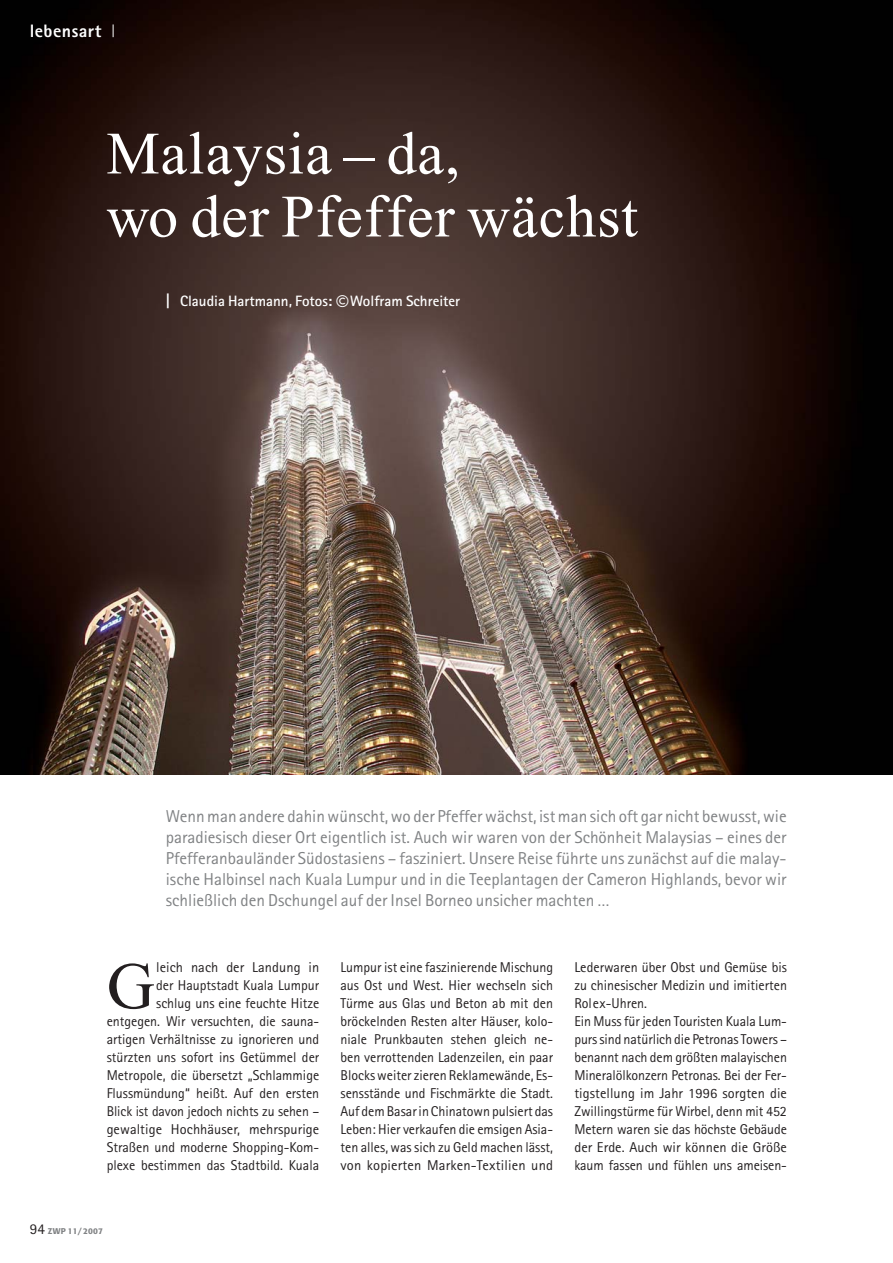
<style>
.page{position:relative;width:893px;height:1263px;background:#fff}
.page>*{position:absolute;margin:0;border:0;box-sizing:border-box;transform-origin:0 0}
.t1{font:66px "Times New Roman";color:#231f20}
.t2{font:60px/63px "Times New Roman";letter-spacing:.015em;color:#fff}
.t3{font:800 18px "Rotis Sans Serif";letter-spacing:.025em;color:#fff}
.t4{font:17.25px/21px "Rotis Sans Serif";color:#808284;text-align:justify}
.t5{font:700 15px "Rotis Sans Serif";color:#fff}
.t6{font:14.25px/18px "Rotis Sans Serif";color:#231f20;text-align:right}
.t7{font:500 8.25px "Formata";letter-spacing:.02em;color:#808284}
.s1{font-size:16.5px}
.s2{font-size:25.5px}
.s3{font-family:"Rotis Sans Serif";font-weight:400;font-size:15px;color:#231f20}
</style>
<div class="page">
<img style="left:0;top:0;width:893px;height:774px">
<svg style="left:113px;top:24px;width:1px;height:13px"></svg>
<p class="t3" style="left:30px;top:25px;width:73px">lebensart</p>
<h2 class="t2" style="left:106px;top:128px;width:533px">Malaysia – da,<br>wo der Pfeffer wächst</h2>
<p class="t5" style="left:166px;top:296px;width:296px"><span class="s1">|</span> Claudia Hartmann, Fotos: <span class="s2">©</span>Wolfram Schreiter</p>
<p class="t4" style="left:166px;top:807px;width:622px">Wenn man andere dahin wünscht, wo der Pfeffer wächst, ist man sich oft gar nicht bewusst, wie paradiesisch dieser Ort eigentlich ist. Auch wir waren von der Schönheit Malaysias – eines der Pfefferanbauländer Südostasiens – fasziniert. Unsere Reise führte uns zunächst auf die malay&shy;ische Halbinsel nach Kuala Lumpur und in die Teeplantagen der Cameron Highlands, bevor wir schließlich den Dschungel auf der Insel Borneo unsicher machten …</p>
<p class="t6" style="left:107px;top:960px;width:214px">leich nach der Landung in<br>der Hauptstadt Kuala Lumpur<br>schlug uns eine feuchte Hitze entgegen. Wir versuchten, die sauna&shy;artigen Verhältnisse zu ignorieren und stürzten uns sofort ins Getümmel der Metropole, die übersetzt „Schlammige Flussmündung“ heißt. Auf den ersten Blick ist davon jedoch nichts zu sehen – gewaltige Hochhäuser, mehrspurige Straßen und moderne Shopping-Kom&shy;plexe bestimmen das Stadtbild. Kuala</p>
<p class="t6" style="left:340px;top:960px;width:214px;text-align:justify">Lumpur ist eine faszinierende Mischung aus Ost und West. Hier wechseln sich Türme aus Glas und Beton ab mit den bröckelnden Resten alter Häuser, kolo&shy;niale Prunkbauten stehen gleich ne&shy;ben verrottenden Ladenzeilen, ein paar Blocks weiter zieren Reklamewände, Es&shy;sensstände und Fischmärkte die Stadt.<br>Auf dem Basar in Chinatown pulsiert das Leben: Hier verkaufen die emsigen Asia&shy;ten alles, was sich zu Geld machen lässt, von kopierten Marken-Textilien und</p>
<p class="t6" style="left:574px;top:960px;width:214px;text-align:left">Lederwaren über Obst und Gemüse bis zu chinesischer Medizin und imitierten Rolex-Uhren.<br>Ein Muss für jeden Touristen Kuala Lum&shy;purs sind natürlich die Petronas Towers – benannt nach dem größten malayischen Mineralölkonzern Petronas. Bei der Fer&shy;tigstellung im Jahr 1996 sorgten die Zwillingstürme für Wirbel, denn mit 452<br>Metern waren sie das höchste Gebäude der Erde. Auch wir können die Größe kaum fassen und fühlen uns ameisen-</p>
<h1 class="t1" style="left:107px;top:962px;width:50px">G</h1>
<p class="t7" style="left:30px;top:1227px;width:74px"><span class="s3">94</span> ZWP 11/ 2007</p>
</div>
